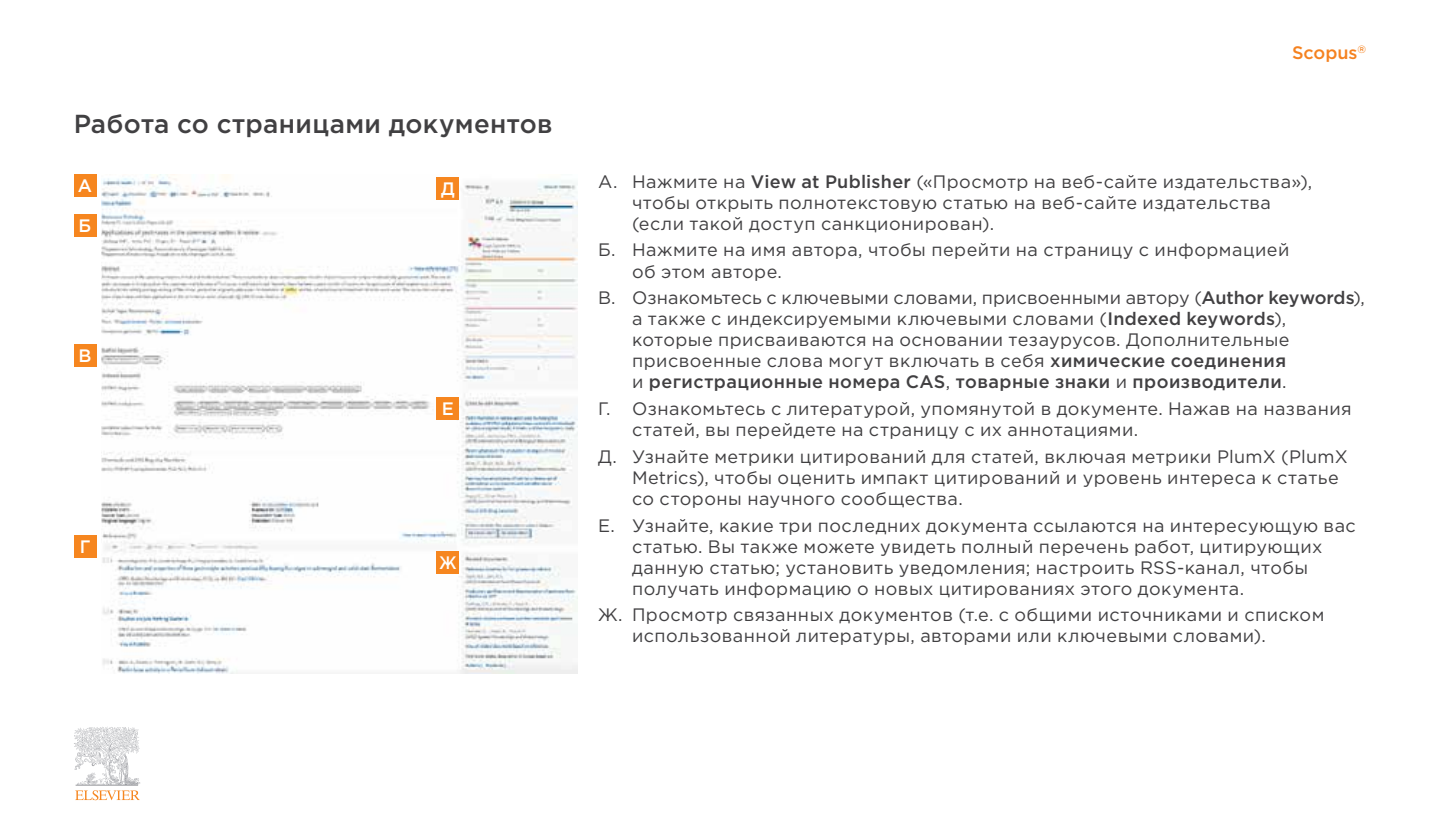
<style>
.page{position:relative;width:1440px;height:840px;background:#fff}
.page>*{position:absolute;margin:0;border:0;box-sizing:border-box;transform-origin:0 0}
.t1{font:500 26px "Gotham Pro";letter-spacing:.01em;color:#414042}
.t2{font:18px/21px "Gotham Pro";letter-spacing:.025em;color:#414042}
.t3{font:500 18px "Gotham Pro";color:#f58220}
.t4{font:500 18px/39.4px "Gotham Pro";color:#fff}
.t5{font:500 18px "Gotham Pro";color:#fff;scale:.87 1}
.s1{font-weight:500}
</style>
<div class="page">
<svg style="left:74px;top:727px;width:66px;height:72px"></svg>
<img style="left:102px;top:174px;width:475px;height:499px">
<div style="left:74px;top:174px;width:22px;height:23px;background:#f6861f"></div>
<div style="left:74px;top:214px;width:22px;height:22px;background:#f6861f"></div>
<div style="left:437px;top:177px;width:22px;height:23px;background:#f6861f"></div>
<div style="left:437px;top:397px;width:22px;height:23px;background:#f6861f"></div>
<div style="left:437px;top:550px;width:22px;height:23px;background:#f6861f"></div>
<div style="left:74px;top:535px;width:22px;height:23px;background:#f6861f"></div>
<div style="left:74px;top:344px;width:22px;height:23px;background:#f6861f"></div>
<h1 class="t1" style="left:74px;top:108px;width:480px">Работа со страницами документов</h1>
<p class="t4" style="left:78px;top:166px;width:16px">A<br>Б</p>
<p class="t4" style="left:441px;top:169px;width:15px">Д</p>
<p class="t4" style="left:79px;top:336px;width:14px">В</p>
<p class="t4" style="left:80px;top:526px;width:12px">Г</p>
<p class="t4" style="left:442px;top:388px;width:14px">Е</p>
<p class="t5" style="left:439px;top:552px;width:21px">Ж</p>
<p class="t3" style="left:1292px;top:42px;width:76px">Scopus<sup>®</sup></p>
<p class="t2" style="left:632px;top:171px;width:681px;text-indent:-34px">A. Нажмите на <span class="s1">View at Publisher</span> («Просмотр на веб-сайте издательства»), чтобы открыть полнотекстовую статью на веб-сайте издательства (если такой доступ санкционирован).</p>
<p class="t2" style="left:632px;top:239px;width:659px;text-indent:-34px">Б. Нажмите на имя автора, чтобы перейти на страницу с информацией об этом авторе.</p>
<p class="t2" style="left:632px;top:287px;width:734px;text-indent:-34px">В. Ознакомьтесь с ключевыми словами, присвоенными автору (<span class="s1">Author keywords</span>), а также с индексируемыми ключевыми словами (<span class="s1">Indexed keywords</span>), которые присваиваются на основании тезаурусов. Дополнительные присвоенные слова могут включать в себя <span class="s1">химические соединения<br></span>и <span class="s1">регистрационные номера CAS</span>, <span class="s1">товарные знаки</span> и <span class="s1">производители</span>.</p>
<p class="t2" style="left:632px;top:398px;width:721px;text-indent:-34px">Г. Ознакомьтесь с литературой, упомянутой в документе. Нажав на названия статей, вы перейдете на страницу с их аннотациями.</p>
<p class="t2" style="left:632px;top:445px;width:717px;text-indent:-34px">Д. Узнайте метрики цитирований для статей, включая метрики PlumX (PlumX<br>Metrics), чтобы оценить импакт цитирований и уровень интереса к статье со стороны научного сообщества.</p>
<p class="t2" style="left:632px;top:514px;width:725px;text-indent:-34px">Е. Узнайте, какие три последних документа ссылаются на интересующую вас статью. Вы также можете увидеть полный перечень работ, цитирующих данную статью; установить уведомления; настроить RSS-канал, чтобы получать информацию о новых цитированиях этого документа.</p>
<p class="t2" style="left:632px;top:604px;width:694px;text-indent:-34px">Ж. Просмотр связанных документов (т.е. с общими источниками и списком использованной литературы, авторами или ключевыми словами).</p>
</div>
